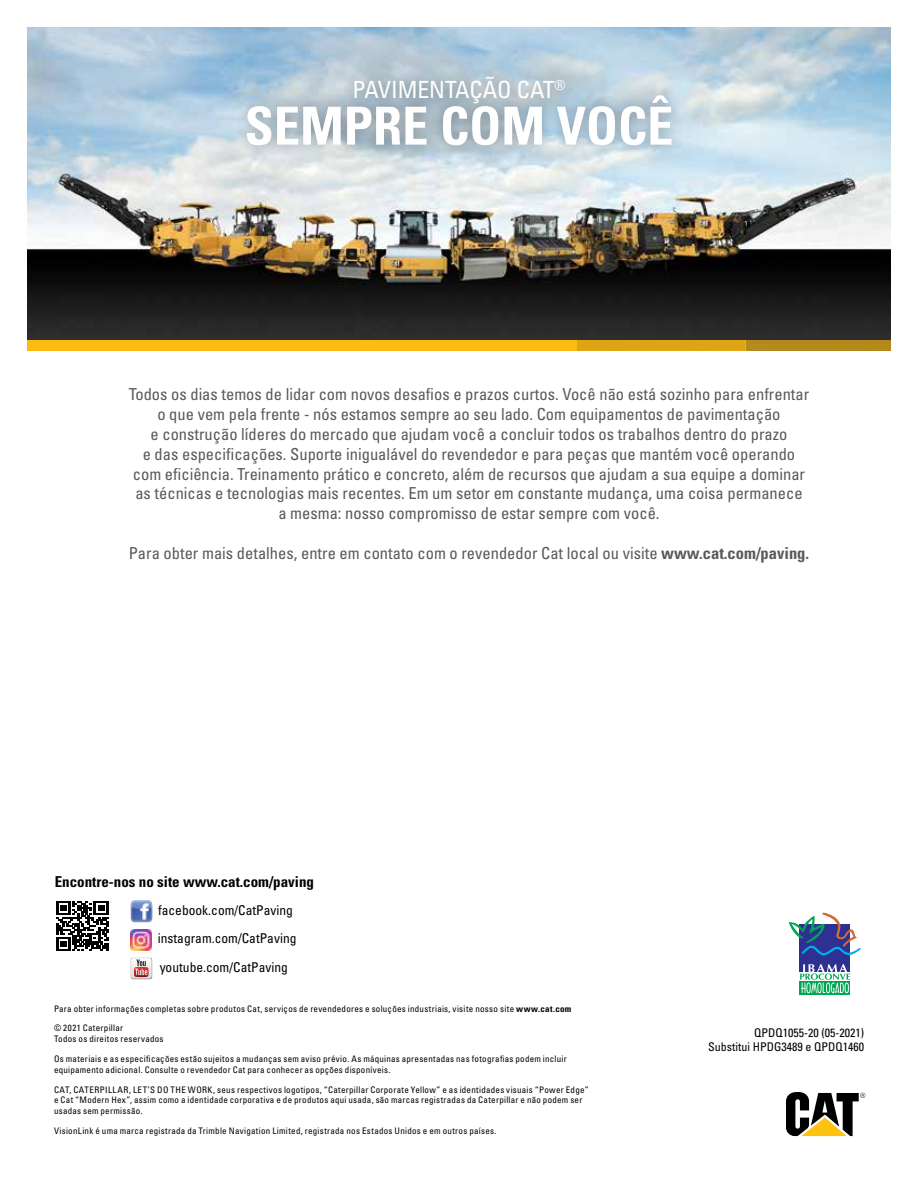
<style>
.page{position:relative;width:918px;height:1188px;background:#fff}
.page>*{position:absolute;margin:0;border:0;box-sizing:border-box;transform-origin:0 0}
.t1{font:700 condensed 52.5px "Univers LT Std";color:#fff}
.t2{font:condensed 23.7px "Univers LT Std";color:#fff}
.t3{font:condensed 16.5px/19.8px "Univers LT Std";color:#58595b;text-align:center}
.t4{font:700 condensed 15px "Univers LT Std";color:#000}
.t5{font:condensed 13.5px "Univers LT Std";color:#000}
.t6{font:condensed 12px/14.4px "Univers LT Std";color:#000;text-align:right}
.t7{font:condensed 9px/10.8px "Univers LT Std";letter-spacing:.03em;color:#000}
.s1{font-weight:700}
</style>
<div class="page">
<img style="left:131px;top:929px;width:21px;height:21px">
<img style="left:130px;top:957px;width:23px;height:23px">
<svg style="left:131px;top:958px;width:21px;height:20px"></svg>
<svg style="left:56px;top:901px;width:53px;height:50px"></svg>
<svg style="left:786px;top:1092px;width:79px;height:44px"></svg>
<svg style="left:800px;top:993px;width:50px;height:2px"></svg>
<div style="left:800px;top:924px;width:50px;height:48px;background:#2e3092"></div>
<svg style="left:800px;top:964px;width:50px;height:29px"></svg>
<svg style="left:789px;top:913px;width:72px;height:43px"></svg>
<img style="left:27px;top:27px;width:864px;height:313px">
<div style="left:235px;top:64px;width:449px;height:94px;background:#000;opacity:.27"></div>
<div style="left:576px;top:340px;width:170px;height:11px;background:#dda516"></div>
<div style="left:746px;top:340px;width:145px;height:11px;background:#b5891c"></div>
<div style="left:27px;top:340px;width:549px;height:11px;background:#fdba12"></div>
<img style="left:130px;top:900px;width:22px;height:23px">
<h2 class="t2" style="left:352px;top:75px;width:215px">PAVIMENTAÇÃO CAT<sup>®</sup></h2>
<h1 class="t1" style="left:245px;top:94px;width:430px">SEMPRE COM VOCÊ</h1>
<p class="t3" style="left:129px;top:384px;width:682px">Todos os dias temos de lidar com novos desafios e prazos curtos. Você não está sozinho para enfrentar o que vem pela frente - nós estamos sempre ao seu lado. Com equipamentos de pavimentação<br>e construção líderes do mercado que ajudam você a concluir todos os trabalhos dentro do prazo<br>e das especificações. Suporte inigualável do revendedor e para peças que mantém você operando com eficiência. Treinamento prático e concreto, além de recursos que ajudam a sua equipe a dominar as técnicas e tecnologias mais recentes. Em um setor em constante mudança, uma coisa permanece<br>a mesma: nosso compromisso de estar sempre com você.</p>
<h3 class="t3" style="left:129px;top:543px;width:682px">Para obter mais detalhes, entre em contato com o revendedor Cat local ou visite <span class="s1">www.cat.com/paving.</span></h3>
<h3 class="t4" style="left:55px;top:872px;width:261px">Encontre-nos no site www.cat.com/paving</h3>
<h3 class="t5" style="left:158px;top:901px;width:136px">facebook.com/CatPaving</h3>
<h3 class="t5" style="left:158px;top:930px;width:140px">instagram.com/CatPaving</h3>
<h3 class="t5" style="left:160px;top:959px;width:130px">youtube.com/CatPaving</h3>
<p class="t7" style="left:54px;top:1003px;width:519px">Para obter informações completas sobre produtos Cat, serviços de revendedores e soluções industriais, visite nosso site <span class="s1">www.cat.com</span></p>
<p class="t7" style="left:54px;top:1023px;width:111px">© 2021 Caterpillar<br>Todos os direitos reservados</p>
<p class="t7" style="left:54px;top:1053px;width:514px">Os materiais e as especificações estão sujeitos a mudanças sem aviso prévio. As máquinas apresentadas nas fotografias podem incluir equipamento adicional. Consulte o revendedor Cat para conhecer as opções disponíveis.</p>
<p class="t7" style="left:54px;top:1084px;width:536px">CAT, CATERPILLAR, LET’S DO THE WORK, seus respectivos logotipos, “Caterpillar Corporate Yellow” e as identidades visuais “Power Edge” e Cat “Modern Hex”, assim como a identidade corporativa e de produtos aqui usada, são marcas registradas da Caterpillar e não podem ser usadas sem permissão.</p>
<p class="t7" style="left:54px;top:1125px;width:444px">VisionLink é uma marca registrada da Trimble Navigation Limited, registrada nos Estados Unidos e em outros países.</p>
<h3 class="t6" style="left:708px;top:1025px;width:157px">QPDQ1055-20 (05-2021)<br>Substitui HPDG3489 e QPDQ1460</h3>
</div>
